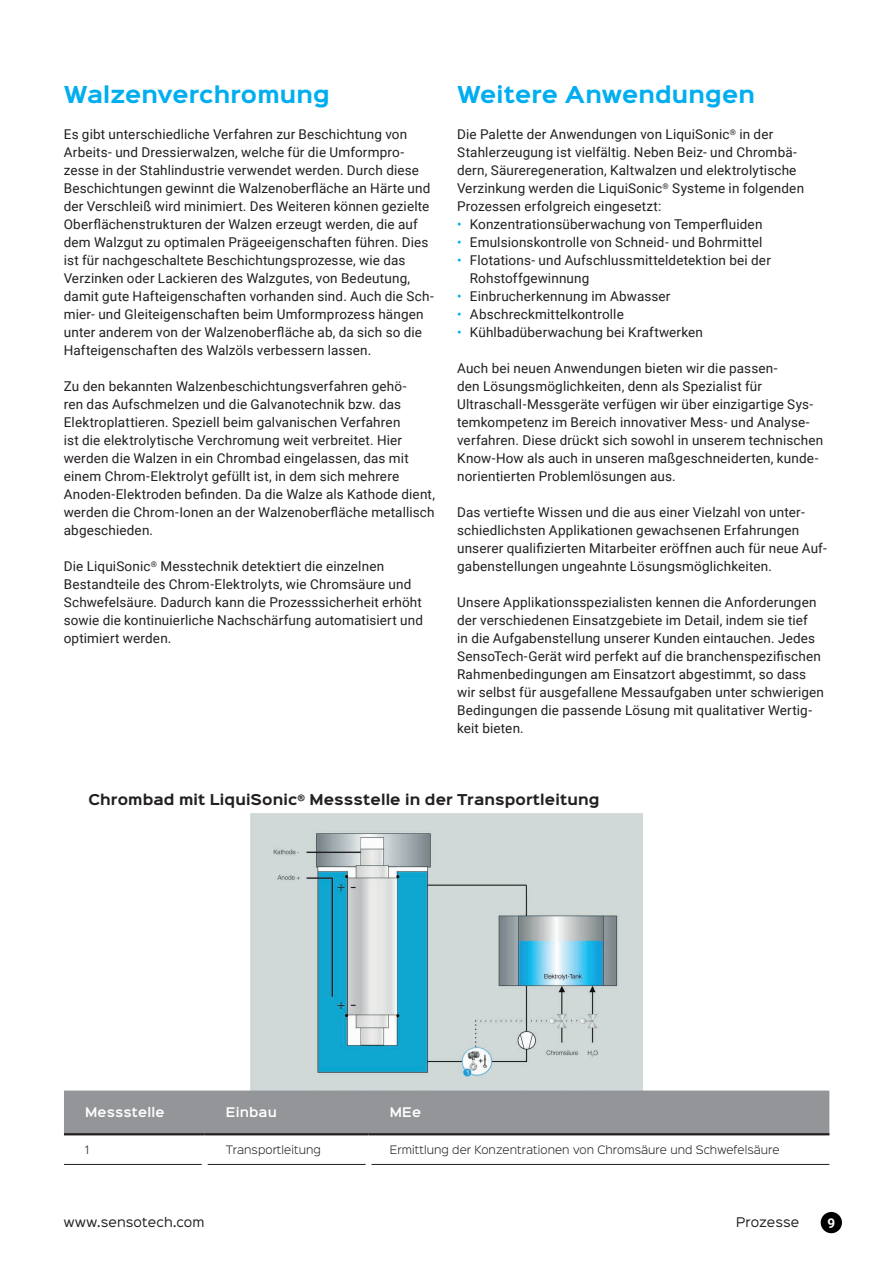
<style>
.page{position:relative;width:893px;height:1263px;background:#fff}
.page>*{position:absolute;margin:0;border:0;box-sizing:border-box;transform-origin:0 0}
.Überschrift_2{font:700 21px "Sinkin Sans 700";letter-spacing:.01em;color:#00aeef}
.Fließtext_9_Punkt_sc{font:13.5px/18px "Roboto";letter-spacing:.01em;color:#231f20}
.Überschrift_Grafik{font:700 13.5px "Sinkin Sans 700";letter-spacing:.01em;color:#231f20}
.t1{font:700 13.5px "Roboto";color:#fff}
.t2{font:12px "Sinkin Sans 400";letter-spacing:.01em;color:#231f20}
.Tabellenkopf{font:600 12px "Sinkin Sans 600";letter-spacing:.01em;color:#fff}
.Tabellenzeilen{font:300 10.5px "Sinkin Sans 300";letter-spacing:.005em;color:#231f20}
.s1{color:#00aeef}
</style>
<div class="page">
<img style="left:250px;top:813px;width:393px;height:277px">
<div style="left:64px;top:1090px;width:765px;height:43px;background:#939598"></div>
<hr style="left:64px;top:1164px;width:138px;height:1px;background:#231f20">
<hr style="left:208px;top:1164px;width:158px;height:1px;background:#231f20">
<hr style="left:372px;top:1164px;width:457px;height:1px;background:#231f20">
<hr style="left:64px;top:1133px;width:141px;height:2px;background:#231f20">
<hr style="left:205px;top:1133px;width:164px;height:2px;background:#231f20">
<hr style="left:369px;top:1133px;width:460px;height:2px;background:#231f20">
<div style="left:821px;top:1212px;width:21px;height:21px;background:#000002;border-radius:50%"></div>
<p class="Überschrift_2" style="left:64px;top:84px;width:268px">Walzenverchromung</p>
<p class="Fließtext_9_Punkt_sc" style="left:64px;top:125px;width:371px">Es gibt unterschiedliche Verfahren zur Beschichtung von Arbeits- und Dressierwalzen, welche für die Umformpro&shy;zesse in der Stahlindustrie verwendet werden. Durch diese Beschichtungen gewinnt die Walzenoberfläche an Härte und der Verschleiß wird minimiert. Des Weiteren können gezielte Oberflächenstrukturen der Walzen erzeugt werden, die auf dem Walzgut zu optimalen Prägeeigenschaften führen. Dies ist für nachgeschaltete Beschichtungsprozesse, wie das Verzinken oder Lackieren des Walzgutes, von Bedeutung, damit gute Hafteigenschaften vorhanden sind. Auch die Sch&shy;mier- und Gleiteigenschaften beim Umformprozess hängen unter anderem von der Walzenoberfläche ab, da sich so die Hafteigenschaften des Walzöls verbessern lassen.</p>
<p class="Fließtext_9_Punkt_sc" style="left:64px;top:377px;width:373px">Zu den bekannten Walzenbeschichtungsverfahren gehö-<br>ren das Aufschmelzen und die Galvanotechnik bzw. das Elektroplattieren. Speziell beim galvanischen Verfahren<br>ist die elektrolytische Verchromung weit verbreitet. Hier werden die Walzen in ein Chrombad eingelassen, das mit einem Chrom-Elektrolyt gefüllt ist, in dem sich mehrere Anoden-Elektroden befinden. Da die Walze als Kathode dient, werden die Chrom-Ionen an der Walzenoberfläche metallisch abgeschieden.</p>
<p class="Fließtext_9_Punkt_sc" style="left:64px;top:557px;width:361px">Die LiquiSonic<sup>®</sup> Messtechnik detektiert die einzelnen Bestandteile des Chrom-Elektrolyts, wie Chromsäure und Schwefelsäure. Dadurch kann die Prozesssicherheit erhöht sowie die kontinuierliche Nachschärfung automatisiert und optimiert werden.</p>
<p class="Überschrift_2" style="left:457px;top:84px;width:299px">Weitere Anwendungen</p>
<p class="Fließtext_9_Punkt_sc" style="left:457px;top:125px;width:349px">Die Palette der Anwendungen von LiquiSonic<sup>®</sup> in der Stahlerzeugung ist vielfältig. Neben Beiz- und Chrombä&shy;dern, Säureregeneration, Kaltwalzen und elektrolytische Verzinkung werden die LiquiSonic<sup>®</sup> Systeme in folgenden Prozessen erfolgreich eingesetzt:</p>
<p class="Fließtext_9_Punkt_sc" style="left:457px;top:215px;width:307px"><span class="s1">•</span> Konzentrationsüberwachung von Temperfluiden</p>
<p class="Fließtext_9_Punkt_sc" style="left:457px;top:233px;width:307px"><span class="s1">•</span> Emulsionskontrolle von Schneid- und Bohrmittel</p>
<p class="Fließtext_9_Punkt_sc" style="left:470px;top:251px;width:303px;text-indent:-13px"><span class="s1">•</span> Flotations- und Aufschlussmitteldetektion bei der<br>Rohstoffgewinnung</p>
<p class="Fließtext_9_Punkt_sc" style="left:457px;top:287px;width:215px"><span class="s1">•</span> Einbrucherkennung im Abwasser</p>
<p class="Fließtext_9_Punkt_sc" style="left:457px;top:305px;width:168px"><span class="s1">•</span> Abschreckmittelkontrolle</p>
<p class="Fließtext_9_Punkt_sc" style="left:457px;top:323px;width:247px"><span class="s1">•</span> Kühlbadüberwachung bei Kraftwerken</p>
<p class="Fließtext_9_Punkt_sc" style="left:457px;top:359px;width:368px">Auch bei neuen Anwendungen bieten wir die passen-<br>den Lösungsmöglichkeiten, denn als Spezialist für Ultraschall-Messgeräte verfügen wir über einzigartige Sys&shy;temkompetenz im Bereich innovativer Mess- und Analyse&shy;verfahren. Diese drückt sich sowohl in unserem technischen Know-How als auch in unseren maßgeschneiderten, kunde&shy;norientierten Problemlösungen aus.</p>
<p class="Fließtext_9_Punkt_sc" style="left:457px;top:503px;width:371px">Das vertiefte Wissen und die aus einer Vielzahl von unter&shy;schiedlichsten Applikationen gewachsenen Erfahrungen unserer qualifizierten Mitarbeiter eröffnen auch für neue Auf&shy;gabenstellungen ungeahnte Lösungsmöglichkeiten.</p>
<p class="Fließtext_9_Punkt_sc" style="left:457px;top:593px;width:368px">Unsere Applikationsspezialisten kennen die Anforderungen der verschiedenen Einsatzgebiete im Detail, indem sie tief<br>in die Aufgabenstellung unserer Kunden eintauchen. Jedes SensoTech-Gerät wird perfekt auf die branchenspezifischen Rahmenbedingungen am Einsatzort abgestimmt, so dass wir selbst für ausgefallene Messaufgaben unter schwierigen Bedingungen die passende Lösung mit qualitativer Wertig&shy;keit bieten.</p>
<p class="Überschrift_Grafik" style="left:88px;top:792px;width:513px">Chrombad mit LiquiSonic<sup>®</sup> Messstelle in der Transportleitung</p>
<p class="Tabellenkopf" style="left:85px;top:1102px;width:81px">Messstelle</p>
<p class="Tabellenkopf" style="left:226px;top:1102px;width:52px">Einbau</p>
<p class="Tabellenkopf" style="left:390px;top:1102px;width:33px">MEe</p>
<p class="Tabellenzeilen" style="left:85px;top:1141px;width:5px">1</p>
<p class="Tabellenzeilen" style="left:226px;top:1141px;width:96px">Transportleitung</p>
<p class="Tabellenzeilen" style="left:390px;top:1141px;width:391px">Ermittlung der Konzentrationen von Chromsäure und Schwefelsäure</p>
<p class="t2" style="left:64px;top:1212px;width:142px">www.sensotech.com</p>
<p class="t2" style="left:736px;top:1212px;width:65px">Prozesse</p>
<p class="t1" style="left:827px;top:1213px;width:9px">9</p>
</div>
